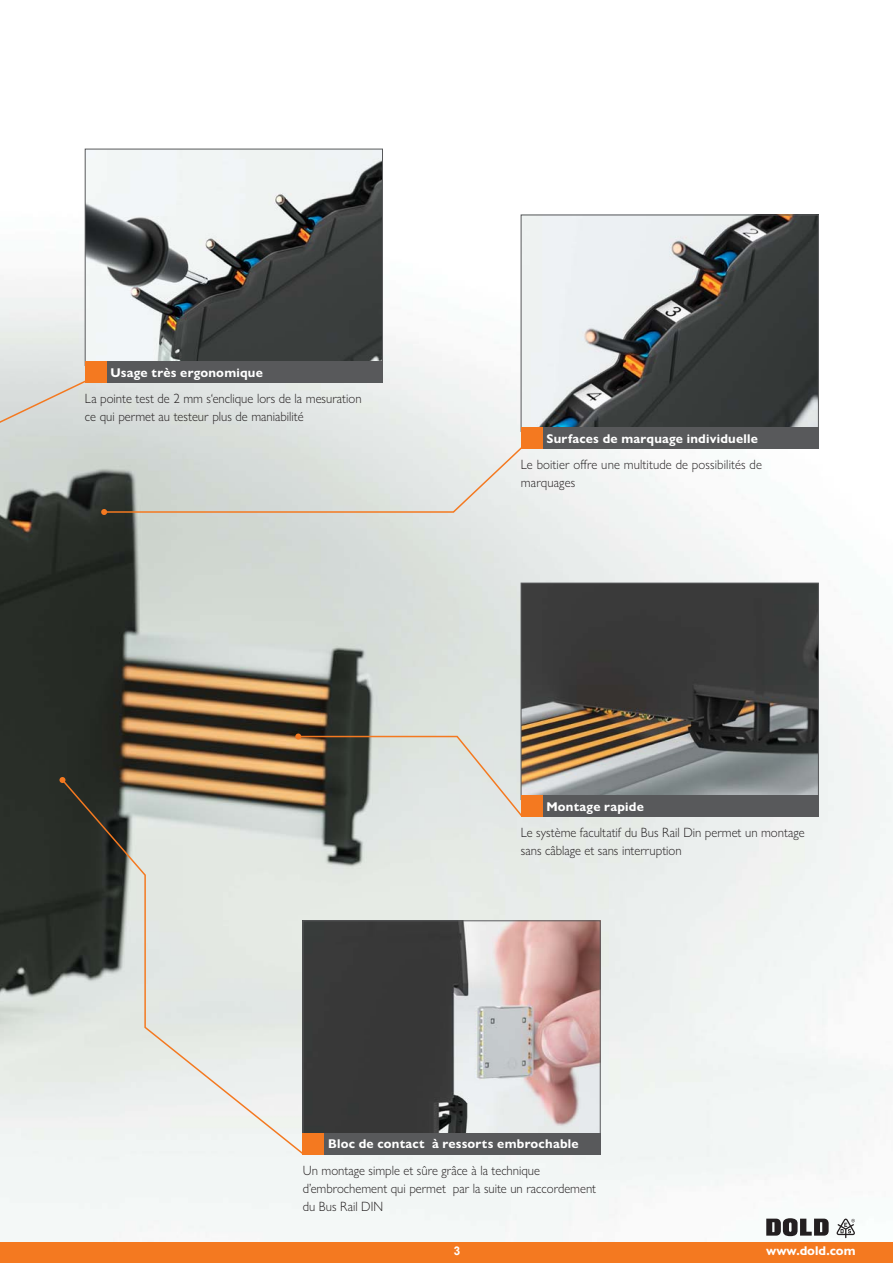
<style>
.page{position:relative;width:893px;height:1263px;background:#fff}
.page>*{position:absolute;margin:0;border:0;box-sizing:border-box;transform-origin:0 0}
.t1{font:300 13.5px/18px "Gill Sans Nova";color:#231f20;scale:.95 1}
.t2{font:700 12.75px "Gill Sans Nova";letter-spacing:.02em;color:#fff}
.t3{font:700 12.75px "Gill Sans Nova";color:#fff}
.t4{font:700 12px "Arial";color:#fff}
</style>
<div class="page">
<div style="left:0;top:1242px;width:893px;height:21px;background:#f47920"></div>
<img style="left:0;top:148px;width:893px;height:1094px">
<svg style="left:766px;top:1218px;width:62px;height:18px"></svg>
<svg style="left:836px;top:1219px;width:19px;height:19px"></svg>
<svg style="left:60px;top:778px;width:245px;height:378px;background:#c7c9c4"></svg>
<svg style="left:59px;top:777px;width:6px;height:6px"></svg>
<svg style="left:0;top:376px;width:93px;height:163px;background:#a2a5a1"></svg>
<svg style="left:295px;top:734px;width:229px;height:84px;background:#b3b2a9"></svg>
<svg style="left:101px;top:445px;width:423px;height:70px;background:#d3d5d0"></svg>
<img style="left:87px;top:151px;width:294px;height:210px">
<div style="left:85px;top:149px;width:298px;height:217px;border:1px solid #58595b"></div>
<img style="left:523px;top:585px;width:293px;height:211px">
<div style="left:521px;top:583px;width:297px;height:217px;border:1px solid #58595b"></div>
<img style="left:523px;top:217px;width:293px;height:210px">
<div style="left:521px;top:215px;width:297px;height:217px;border:1px solid #58595b"></div>
<img style="left:305px;top:923px;width:293px;height:210px">
<div style="left:303px;top:921px;width:297px;height:216px;border:1px solid #58595b"></div>
<div style="left:85px;top:361px;width:298px;height:22px;background:#58595b"></div>
<div style="left:521px;top:796px;width:297px;height:21px;background:#58595b"></div>
<div style="left:521px;top:427px;width:297px;height:22px;background:#58595b"></div>
<div style="left:303px;top:1133px;width:297px;height:21px;background:#58595b"></div>
<div style="left:521px;top:427px;width:21px;height:22px;background:#f47920"></div>
<div style="left:303px;top:1133px;width:21px;height:21px;background:#f47920"></div>
<div style="left:521px;top:796px;width:21px;height:21px;background:#f47920"></div>
<div style="left:85px;top:361px;width:21px;height:22px;background:#f47920"></div>
<p class="t2" style="left:110px;top:368px;width:154px">Usage très ergonomique</p>
<p class="t1" style="left:85px;top:391px;width:293px">La pointe test de 2 mm s‘enclique lors de la mesuration ce qui permet au testeur plus de maniabilité</p>
<p class="t2" style="left:546px;top:434px;width:213px">Surfaces de marquage individuelle</p>
<p class="t1" style="left:521px;top:457px;width:255px">Le boitier offre une multitude de possibilités de marquages</p>
<p class="t2" style="left:546px;top:802px;width:99px">Montage rapide</p>
<p class="t1" style="left:521px;top:825px;width:300px">Le système facultatif du Bus Rail Din permet un montage sans câblage et sans interruption</p>
<p class="t2" style="left:328px;top:1140px;width:252px">Bloc de contact à ressorts embrochable</p>
<p class="t1" style="left:303px;top:1163px;width:310px">Un montage simple et sûre grâce à la technique d’embrochement qui permet par la suite un raccordement du Bus Rail DIN</p>
<p class="t4" style="left:454px;top:1244px;width:8px">3</p>
<p class="t3" style="left:766px;top:1246px;width:91px">www.dold.com</p>
</div>
